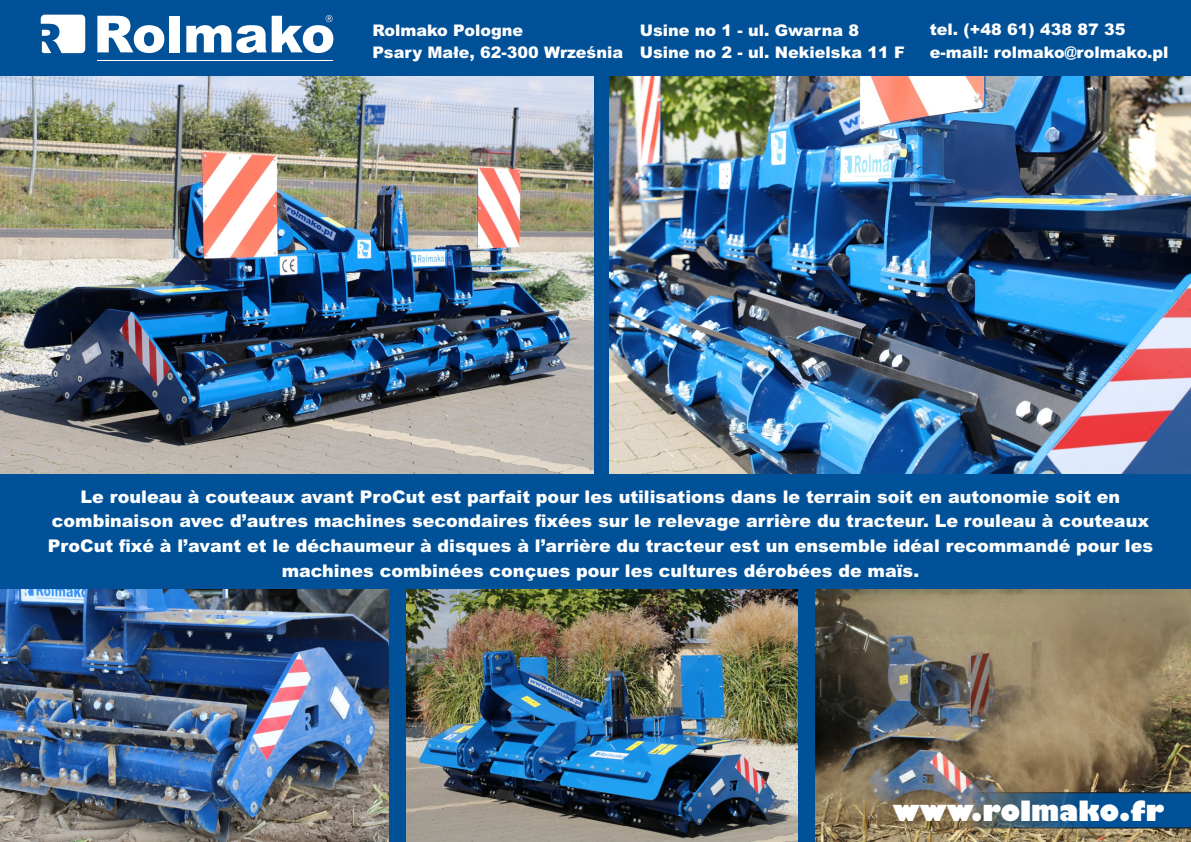
<style>
.page{position:relative;width:1191px;height:842px;background:#005198}
.page>*{position:absolute;margin:0;border:0;box-sizing:border-box;transform-origin:0 0}
.t1{font:800 27.7px "Humanist 521 L2";color:#fff}
.t2{font:900 17.5px/24.7px "Arial";color:#fff;text-align:center}
.t3{font:900 16px/22.6px "Arial";color:#fff}
</style>
<div class="page">
<img style="left:0;top:590px;width:388px;height:252px">
<img style="left:406px;top:590px;width:391px;height:252px">
<img style="left:815px;top:590px;width:376px;height:252px">
<img style="left:609px;top:76px;width:582px;height:397px">
<img style="left:0;top:76px;width:593px;height:397px">
<svg style="left:959px;top:792px;width:232px;height:36px"></svg>
<svg style="left:97px;top:16px;width:67px;height:37px"></svg>
<div style="left:170px;top:16px;width:10px;height:36px;background:#fff"></div>
<svg style="left:186px;top:15px;width:147px;height:38px"></svg>
<svg style="left:41px;top:15px;width:44px;height:38px"></svg>
<hr style="left:97px;top:61px;width:236px;height:1px;background:#fff">
<p class="t3" style="left:372px;top:20px;width:252px">Rolmako Pologne<br>Psary Małe, 62-300 Września</p>
<p class="t3" style="left:639px;top:20px;width:266px">Usine no 1 - ul. Gwarna 8<br>Usine no 2 - ul. Nekielska 11 F</p>
<p class="t3" style="left:929px;top:20px;width:240px">tel. (+48 61) 438 87 35 e-mail: rolmako@rolmako.pl</p>
<p class="t2" style="left:48px;top:486px;width:1106px">Le rouleau à couteaux avant ProCut est parfait pour les utilisations dans le terrain soit en autonomie soit en combinaison avec d’autres machines secondaires fixées sur le relevage arrière du tracteur. Le rouleau à couteaux ProCut fixé à l’avant et le déchaumeur à disques à l’arrière du tracteur est un ensemble idéal recommandé pour les machines combinées conçues pour les cultures dérobées de maïs.</p>
<h1 class="t1" style="left:892px;top:800px;width:273px">www.rolmako.fr</h1>
</div>
